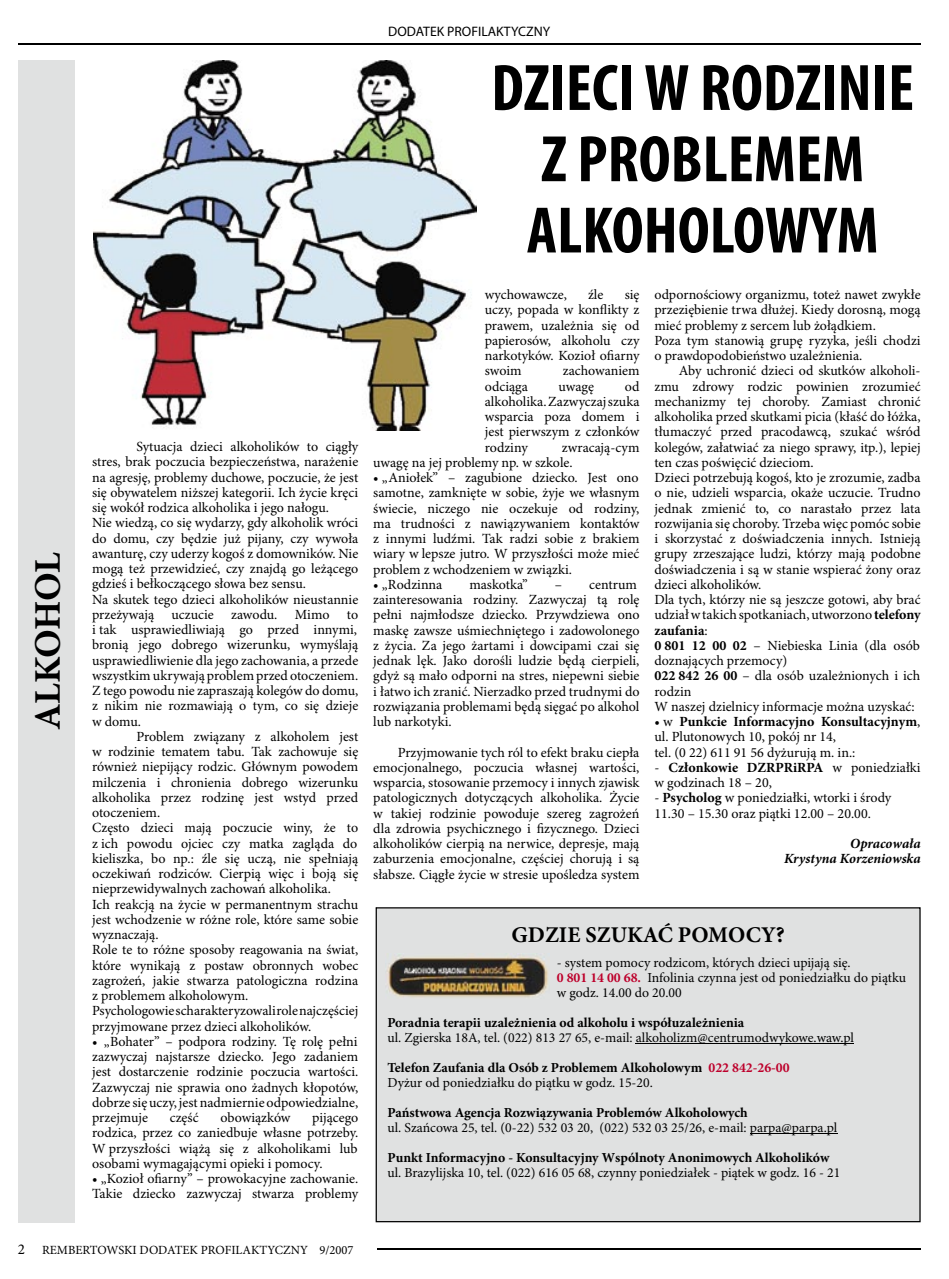
<style>
.page{position:relative;width:949px;height:1279px;background:#fff}
.page>*{position:absolute;margin:0;border:0;box-sizing:border-box;transform-origin:0 0}
.t1{font:700 condensed 66.25px/71.2px "Myriad Pro";color:#000;text-align:center}
.t2{font:700 37.5px "Minion Pro";letter-spacing:-.01em;color:#000}
.t3{font:700 22.5px "Minion Pro";color:#000}
.t4{font:15px "Minion Pro";color:#000}
.t5{font:14px/15.2px "Minion Pro";color:#000}
.t6{font:italic 700 14px/15.2px "Minion Pro";letter-spacing:-.005em;color:#000;text-align:right}
.t7{font:13.75px/15px "Minion Pro";color:#000}
.t8{font:700 13.75px "Minion Pro";color:#000}
.t9{font:13.75px "Myriad Pro";color:#000}
.t10{font:12.5px "Minion Pro";color:#000}
.s1{font-weight:700}
.s2{font-weight:700;color:#bd002b}
</style>
<div class="page">
<hr style="left:377px;top:1248px;width:544px;height:2px;background:#000">
<hr style="left:18px;top:44px;width:903px;height:1px;background:#000">
<div style="left:18px;top:60px;width:56px;height:1162px;background:#e0e1e1"></div>
<div style="left:376px;top:907px;width:545px;height:315px;background:#e0e1e1"></div>
<img style="left:385px;top:954px;width:165px;height:45px">
<img style="left:93px;top:60px;width:383px;height:371px">
<h2 class="t2" style="left:25px;top:730px;width:180px;rotate:-90deg">ALKOHOL</h2>
<p class="t5" style="left:92px;top:439px;width:268px;text-indent:44px">Sytuacja dzieci alkoholików to ciągły stres, brak poczucia bezpieczeństwa, narażenie na agresję, problemy duchowe, poczucie, że jest się obywatelem niższej kategorii. Ich życie kręci się wokół rodzica alkoholika i jego nałogu.<br>Nie wiedzą, co się wydarzy, gdy alkoholik wróci do domu, czy będzie już pijany, czy wywoła awanturę, czy uderzy kogoś z domowników. Nie mogą też przewidzieć, czy znajdą go leżącego gdzieś i bełkoczącego słowa bez sensu.<br>Na skutek tego dzieci alkoholików nieustannie przeżywają uczucie zawodu. Mimo to i tak usprawiedliwiają go przed innymi, bronią jego dobrego wizerunku, wymyślają usprawiedliwienie dla jego zachowania, a przede wszystkim ukrywają problem przed otoczeniem.<br>Z tego powodu nie zapraszają kolegów do domu, z nikim nie rozmawiają o tym, co się dzieje w domu.</p>
<p class="t5" style="left:92px;top:729px;width:268px;text-indent:44px">Problem związany z alkoholem jest w rodzinie tematem tabu. Tak zachowuje się również niepijący rodzic. Głównym powodem milczenia i chronienia dobrego wizerunku alkoholika przez rodzinę jest wstyd przed otoczeniem.<br>Często dzieci mają poczucie winy, że to z ich powodu ojciec czy matka zagląda do kieliszka, bo np.: źle się uczą, nie spełniają oczekiwań rodziców. Cierpią więc i boją się nieprzewidywalnych zachowań alkoholika.<br>Ich reakcją na życie w permanentnym strachu jest wchodzenie w różne role, które same sobie wyznaczają.<br>Role te to różne sposoby reagowania na świat, które wynikają z postaw obronnych wobec zagrożeń, jakie stwarza patologiczna rodzina z problemem alkoholowym.<br>Psychologowie scharakteryzowali role najczęściej przyjmowane przez dzieci alkoholików.</p>
<p class="t5" style="left:92px;top:1034px;width:268px;text-align:justify">• „Bohater” – podpora rodziny. Tę rolę pełni zazwyczaj najstarsze dziecko. Jego zadaniem jest dostarczenie rodzinie poczucia wartości.<br>Zazwyczaj nie sprawia ono żadnych kłopotów, dobrze się uczy, jest nadmiernie odpowiedzialne, przejmuje</p>
<p class="t5" style="left:170px;top:1110px;width:30px">część</p>
<p class="t5" style="left:220px;top:1110px;width:71px">obowiązków</p>
<p class="t5" style="left:92px;top:1110px;width:268px;text-align:justify;text-indent:220px">pijącego rodzica, przez co zaniedbuje własne potrzeby.<br>W przyszłości wiążą się z alkoholikami lub osobami wymagającymi opieki i pomocy.</p>
<p class="t5" style="left:92px;top:1171px;width:268px">• „Kozioł ofiarny” – prowokacyjne zachowanie.<br>Takie dziecko zazwyczaj stwarza problemy</p>
<p class="t9" style="left:388px;top:24px;width:163px">DODATEK PROFILAKTYCZNY</p>
<h1 class="t1" style="left:491px;top:53px;width:424px">DZIECI W RODZINIE<br>Z PROBLEMEM<br>ALKOHOLOWYM</h1>
<p class="t5" style="left:485px;top:287px;width:84px">wychowawcze,</p>
<p class="t5" style="left:588px;top:287px;width:17px">źle</p>
<p class="t5" style="left:485px;top:287px;width:156px;text-align:justify;text-indent:140px">się uczy, popada w konflikty z prawem, uzależnia się od papierosów, alkoholu czy narkotyków. Kozioł ofiarny swoim</p>
<p class="t5" style="left:563px;top:364px;width:78px">zachowaniem</p>
<p class="t5" style="left:485px;top:379px;width:156px;text-align:justify;text-indent:140px">od alkoholika. Zazwyczaj szuka wsparcia poza domem i jest pierwszym z członków rodziny</p>
<p class="t5" style="left:485px;top:379px;width:45px">odciąga</p>
<p class="t5" style="left:559px;top:379px;width:37px">uwagę</p>
<p class="t5" style="left:373px;top:440px;width:268px;text-indent:189px">zwracają-cym uwagę na jej problemy np. w szkole.</p>
<p class="t5" style="left:373px;top:470px;width:268px;text-align:justify">• „Aniołek” – zagubione dziecko. Jest ono samotne, zamknięte w sobie, żyje we własnym świecie, niczego nie oczekuje od rodziny, ma trudności z nawiązywaniem kontaktów z innymi ludźmi. Tak radzi sobie z brakiem wiary w lepsze jutro. W przyszłości może mieć problem z wchodzeniem w związki.</p>
<p class="t5" style="left:373px;top:577px;width:71px">• „Rodzinna</p>
<p class="t5" style="left:469px;top:577px;width:60px">maskotka”</p>
<p class="t5" style="left:373px;top:577px;width:268px;text-indent:182px">– centrum zainteresowania rodziny. Zazwyczaj tą rolę pełni najmłodsze dziecko. Przywdziewa ono maskę zawsze uśmiechniętego i zadowolonego z życia. Za jego żartami i dowcipami czai się jednak lęk. Jako dorośli ludzie będą cierpieli, gdyż są mało odporni na stres, niepewni siebie i łatwo ich zranić. Nierzadko przed trudnymi do rozwiązania problemami będą sięgać po alkohol lub narkotyki.</p>
<p class="t5" style="left:373px;top:745px;width:268px;text-align:justify;text-indent:24px">Przyjmowanie tych ról to efekt braku ciepła emocjonalnego, poczucia własnej wartości, wsparcia, stosowanie przemocy i innych zjawisk patologicznych dotyczących alkoholika. Życie w takiej rodzinie powoduje szereg zagrożeń dla zdrowia psychicznego i fizycznego. Dzieci alkoholików cierpią na nerwice, depresje, mają zaburzenia emocjonalne, częściej chorują i są słabsze. Ciągłe życie w stresie upośledza system</p>
<p class="t5" style="left:654px;top:287px;width:268px">odpornościowy organizmu, toteż nawet zwykłe przeziębienie trwa dłużej. Kiedy dorosną, mogą mieć problemy z sercem lub żołądkiem.<br>Poza tym stanowią grupę ryzyka, jeśli chodzi o prawdopodobieństwo uzależnienia.</p>
<p class="t5" style="left:654px;top:364px;width:268px;text-indent:24px">Aby uchronić dzieci od skutków alkoholi&shy;zmu zdrowy rodzic powinien zrozumieć mechanizmy tej choroby. Zamiast chronić alkoholika przed skutkami picia (kłaść do łóżka, tłumaczyć przed pracodawcą, szukać wśród kolegów, załatwiać za niego sprawy, itp.), lepiej ten czas poświęcić dzieciom.<br>Dzieci potrzebują kogoś, kto je zrozumie, zadba o nie, udzieli wsparcia, okaże uczucie. Trudno jednak zmienić to, co narastało przez lata rozwijania się choroby. Trzeba więc pomóc sobie i skorzystać z doświadczenia innych. Istnieją grupy zrzeszające ludzi, którzy mają podobne doświadczenia i są w stanie wspierać żony oraz dzieci alkoholików.<br>Dla tych, którzy nie są jeszcze gotowi, aby brać udział w takich spotkaniach, utworzono <span class="s1">telefony zaufania</span>:<br><span class="s1">0 801 12 00 02</span> – Niebieska Linia (dla osób doznających przemocy)<br><span class="s1">022 842 26 00</span> – dla osób uzależnionych i ich rodzin<br>W naszej dzielnicy informacje można uzyskać:</p>
<p class="t5" style="left:654px;top:714px;width:267px">• w <span class="s1">Punkcie Informacyjno Konsultacyjnym</span>, ul. Plutonowych 10, pokój nr 14,<br>tel. (0 22) 611 91 56 dyżurują m. in.:</p>
<p class="t5" style="left:654px;top:760px;width:268px">- <span class="s1">Członkowie DZRPRiRPA</span> w poniedziałki w godzinach 18 – 20,</p>
<p class="t5" style="left:654px;top:791px;width:238px">- <span class="s1">Psycholog</span> w poniedziałki, wtorki i środy<br>11.30 – 15.30 oraz piątki 12.00 – 20.00.</p>
<p class="t6" style="left:784px;top:836px;width:138px">Opracowała<br>Krystyna Korzeniowska</p>
<h3 class="t3" style="left:511px;top:921px;width:275px">GDZIE SZUKAĆ POMOCY?</h3>
<p class="t7" style="left:557px;top:956px;width:351px">- system pomocy rodzicom, których dzieci upijają się.<br><span class="s2">0 801 14 00 68.</span> Infolinia czynna jest od poniedziałku do piątku w godz. 14.00 do 20.00</p>
<p class="t8" style="left:387px;top:1014px;width:358px">Poradnia terapii uzależnienia od alkoholu i współuzależnienia</p>
<p class="t7" style="left:387px;top:1023px;width:468px;line-height:30px">ul. Zgierska 18A, tel. (022) 813 27 65, e-mail: alkoholizm@centrumodwykowe.waw.pl<br><span class="s1">Telefon Zaufania dla Osób z Problemem Alkoholowym</span> <span class="s2">022 842-26-00</span></p>
<p class="t7" style="left:387px;top:1076px;width:267px">Dyżur od poniedziałku do piątku w godz. 15-20.</p>
<p class="t8" style="left:387px;top:1104px;width:362px">Państwowa Agencja Rozwiązywania Problemów Alkoholowych</p>
<p class="t7" style="left:387px;top:1121px;width:451px">ul. Szańcowa 25, tel. (0-22) 532 03 20, (022) 532 03 25/26, e-mail: parpa@parpa.pl</p>
<p class="t8" style="left:387px;top:1149px;width:443px">Punkt Informacyjno - Konsultacyjny Wspólnoty Anonimowych Alkoholików</p>
<p class="t7" style="left:387px;top:1166px;width:454px">ul. Brazylijska 10, tel. (022) 616 05 68, czynny poniedziałek - piątek w godz. 16 - 21</p>
<p class="t4" style="left:18px;top:1240px;width:9px">2</p>
<p class="t10" style="left:42px;top:1242px;width:313px">REMBERTOWSKI DODATEK PROFILAKTYCZNY 9/2007</p>
</div>
